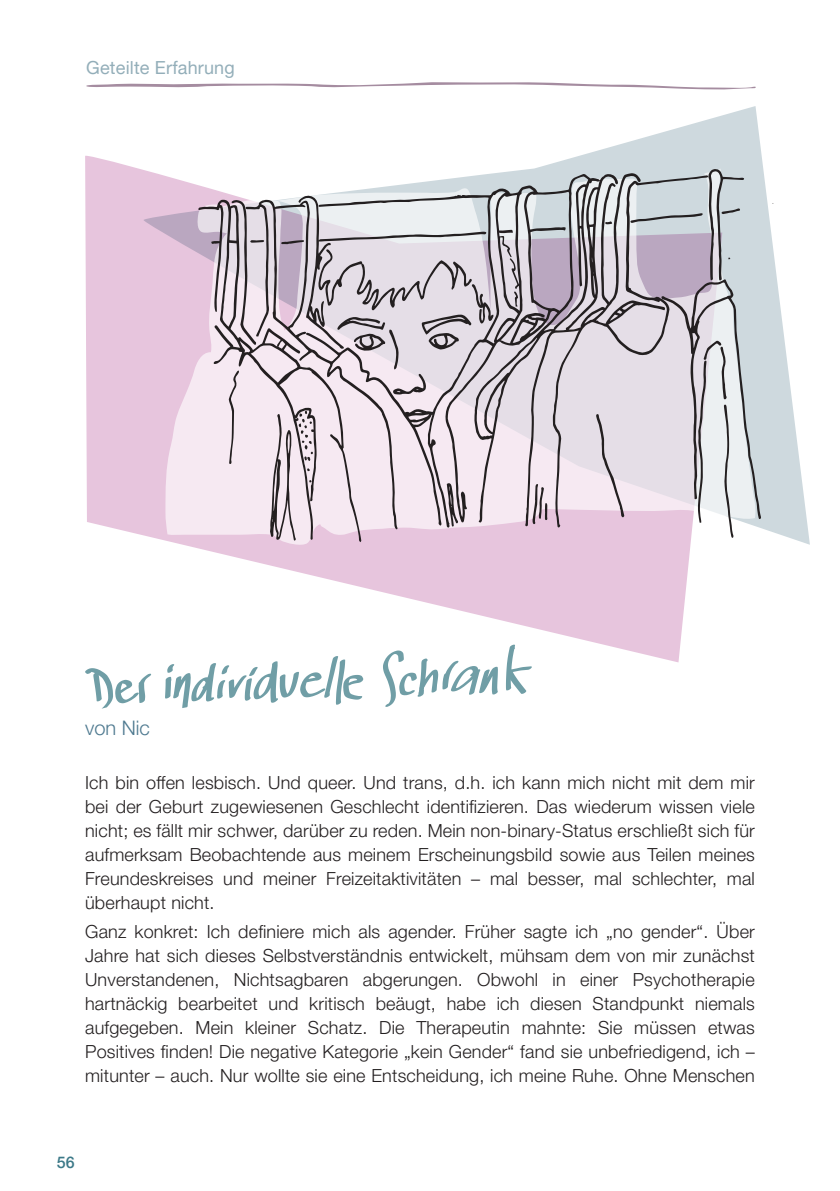
<style>
.page{position:relative;width:840px;height:1191px;background:#fff}
.page>*{position:absolute;margin:0;border:0;box-sizing:border-box;transform-origin:0 0}
.t1{font:300 20px "Helvetica Neue LT Pro";color:#4f7a90}
.t2{font:300 18px/24px "Helvetica Neue LT Pro";letter-spacing:.01em;color:#231f20;text-align:justify}
.t3{font:18px "Helvetica Neue LT Pro";letter-spacing:.01em;color:#93aeb9}
.t4{font:500 16px "Helvetica Neue LT Pro";color:#3c7988}
</style>
<div class="page">
<svg style="left:86px;top:82px;width:669px;height:8px"></svg>
<svg style="left:85px;top:668px;width:67px;height:40px"></svg>
<svg style="left:165px;top:662px;width:198px;height:46px"></svg>
<svg style="left:383px;top:662px;width:114px;height:45px"></svg>
<svg style="left:506px;top:662px;width:25px;height:32px"></svg>
<svg style="left:85px;top:155px;width:606px;height:507px;fill:#e7c5dd"></svg>
<svg style="left:143px;top:106px;width:666px;height:439px"></svg>
<svg style="left:165px;top:168px;width:591px;height:379px;fill:#e7c5dd"></svg>
<svg style="left:245px;top:173px;width:385px;height:356px;background:#cfc7cf"></svg>
<svg style="left:198px;top:200px;width:163px;height:342px;background:#e1d4de"></svg>
<svg style="left:595px;top:414px;width:29px;height:103px;background:#d9cfd8"></svg>
<svg style="left:228px;top:370px;width:11px;height:94px"></svg>
<svg style="left:446px;top:483px;width:12px;height:43px"></svg>
<svg style="left:532px;top:484px;width:15px;height:40px"></svg>
<svg style="left:231px;top:200px;width:33px;height:145px;background:#c7bec5"></svg>
<svg style="left:605px;top:221px;width:6px;height:3px"></svg>
<svg style="left:269px;top:410px;width:44px;height:130px;background:#c6bbc3"></svg>
<svg style="left:630px;top:168px;width:130px;height:370px;background:#ceccd4"></svg>
<svg style="left:281px;top:194px;width:212px;height:201px;background:#cbc4cc"></svg>
<svg style="left:513px;top:291px;width:5px;height:16px"></svg>
<p class="t3" style="left:86px;top:56px;width:150px">Geteilte Erfahrung</p>
<p class="t1" style="left:85px;top:715px;width:66px">von Nic</p>
<p class="t2" style="left:85px;top:770px;width:671px">Ich bin offen lesbisch. Und queer. Und trans, d.h. ich kann mich nicht mit dem mir bei der Geburt zugewiesenen Geschlecht identifizieren. Das wiederum wissen viele nicht; es fällt mir schwer, darüber zu reden. Mein non-binary-Status erschließt sich für aufmerksam Beobachtende aus meinem Erscheinungsbild sowie aus Teilen meines Freundeskreises und meiner Freizeitaktivitäten – mal besser, mal schlechter, mal überhaupt nicht.</p>
<p class="t2" style="left:85px;top:919px;width:671px">Ganz konkret: Ich definiere mich als agender. Früher sagte ich „no gender“. Über Jahre hat sich dieses Selbstverständnis entwickelt, mühsam dem von mir zunächst Unverstandenen, Nichtsagbaren abgerungen. Obwohl in einer Psychotherapie hartnäckig bearbeitet und kritisch beäugt, habe ich diesen Standpunkt niemals aufgegeben. Mein kleiner Schatz. Die Therapeutin mahnte: Sie müssen etwas Positives finden! Die negative Kategorie „kein Gender“ fand sie unbefriedigend, ich – mitunter – auch. Nur wollte sie eine Entscheidung, ich meine Ruhe. Ohne Menschen</p>
<p class="t4" style="left:57px;top:1153px;width:19px">56</p>
</div>
